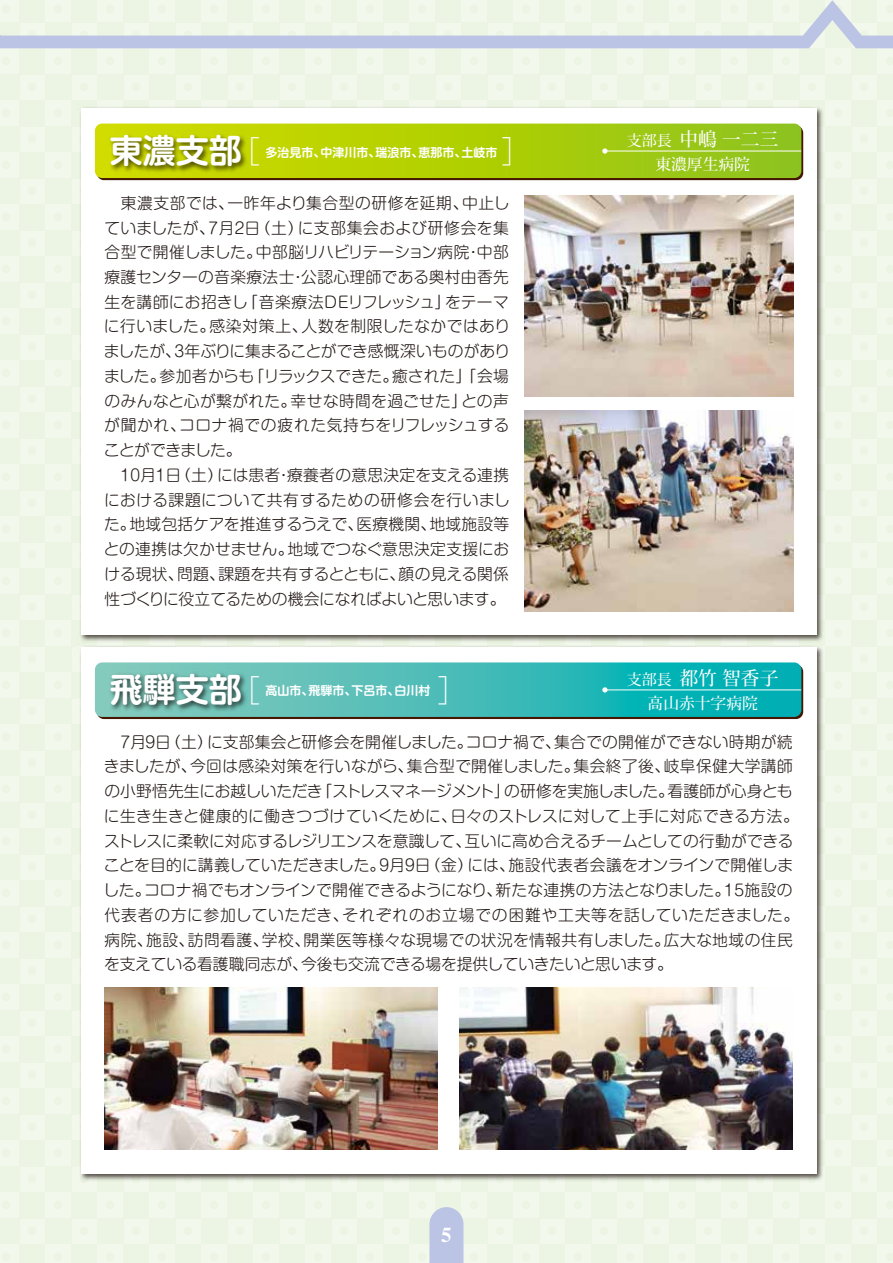
<style>
.page{position:relative;width:893px;height:1263px;background:#ecf5e3}
.page>*{position:absolute;margin:0;border:0;box-sizing:border-box;transform-origin:0 0}
.t1{font:700 33px "Shin M Go Pro De";color:#fff}
.t2{font:700 21px "STIX General";color:#fff}
.t3{font:500 18.75px "Koz Min Pro";color:#fff}
.t4{font:300 15.75px/24.8px "Shin M Go Pro";letter-spacing:.01em;color:#221815}
.t5{font:500 15.75px "Koz Min Pro";color:#fff}
.t6{font:700 12px "Shin M Go Pro De";color:#fff}
.s1{font-size:15px}
</style>
<div class="page">
<img style="left:80px;top:107px;width:743px;height:1073px">
<div style="left:81px;top:109px;width:735px;height:526px;background:#fff"></div>
<div style="left:97px;top:126px;width:706px;height:54px;background:#491e00;border-radius:7px"></div>
<svg style="left:95px;top:124px;width:706px;height:54px;background:#a9c709"></svg>
<div style="left:81px;top:647px;width:735px;height:527px;background:#fff"></div>
<div style="left:97px;top:664px;width:706px;height:55px;background:#451701;border-radius:7px"></div>
<svg style="left:95px;top:662px;width:706px;height:55px;background:#40b4b1"></svg>
<img style="left:104px;top:988px;width:334px;height:162px">
<img style="left:459px;top:988px;width:334px;height:162px">
<svg style="left:0;top:0;width:893px;height:48px"></svg>
<svg style="left:429px;top:1207px;width:34px;height:56px;background:#bfc7e4"></svg>
<img style="left:525px;top:195px;width:268px;height:201px">
<img style="left:525px;top:411px;width:268px;height:201px">
<p class="t1" style="left:110px;top:124px;width:133px">東濃支部</p>
<p class="t3" style="left:627px;top:126px;width:153px"><span class="s1">支部長</span> 中嶋 一二三</p>
<p class="t6" style="left:266px;top:142px;width:233px">多治見市、中津川市、瑞浪市、恵那市、土岐市</p>
<p class="t5" style="left:655px;top:153px;width:96px">東濃厚生病院</p>
<p class="t4" style="left:104px;top:189px;width:408px">　東濃支部では、一昨年より集合型の研修を延期、中止していましたが、7月2日（土）に支部集会および研修会を集合型で開催しました。中部脳リハビリテーション病院・中部療護センターの音楽療法士・公認心理師である奥村由香先生を講師にお招きし「音楽療法ＤＥリフレッシュ」をテーマに行いました。感染対策上、人数を制限したなかではありましたが、３年ぶりに集まることができ感慨深いものがありました。参加者からも「リラックスできた。癒された」「会場のみんなと心が繋がれた。幸せな時間を過ごせた」との声が聞かれ、コロナ禍での疲れた気持ちをリフレッシュすることができました。<br>　10月1日（土）には患者・療養者の意思決定を支える連携における課題について共有するための研修会を行いました。地域包括ケアを推進するうえで、医療機関、地域施設等との連携は欠かせません。地域でつなぐ意思決定支援における現状、問題、課題を共有するとともに、顔の見える関係性づくりに役立てるための機会になればよいと思います。</p>
<p class="t1" style="left:110px;top:663px;width:133px">飛騨支部</p>
<p class="t3" style="left:627px;top:665px;width:153px"><span class="s1">支部長</span> 都竹 智香子</p>
<p class="t6" style="left:266px;top:681px;width:166px">高山市、飛騨市、下呂市、白川村</p>
<p class="t5" style="left:648px;top:692px;width:112px">高山赤十字病院</p>
<p class="t4" style="left:104px;top:727px;width:697px">　７月９日（土）に支部集会と研修会を開催しました。コロナ禍で、集合での開催ができない時期が続きましたが、今回は感染対策を行いながら、集合型で開催しました。集会終了後、岐阜保健大学講師の小野悟先生にお越しいただき「ストレスマネージメント」の研修を実施しました。看護師が心身ともに生き生きと健康的に働きつづけていくために、日々のストレスに対して上手に対応できる方法。ストレスに柔軟に対応するレジリエンスを意識して、互いに高め合えるチームとしての行動ができることを目的に講義していただきました。9月9日（金）には、施設代表者会議をオンラインで開催しました。コロナ禍でもオンラインで開催できるようになり、新たな連携の方法となりました。15施設の代表者の方に参加していただき、それぞれのお立場での困難や工夫等を話していただきました。病院、施設、訪問看護、学校、開業医等様々な現場での状況を情報共有しました。広大な地域の住民を支えている看護職同志が、今後も交流できる場を提供していきたいと思います。</p>
<p class="t2" style="left:441px;top:1220px;width:12px">5</p>
</div>
